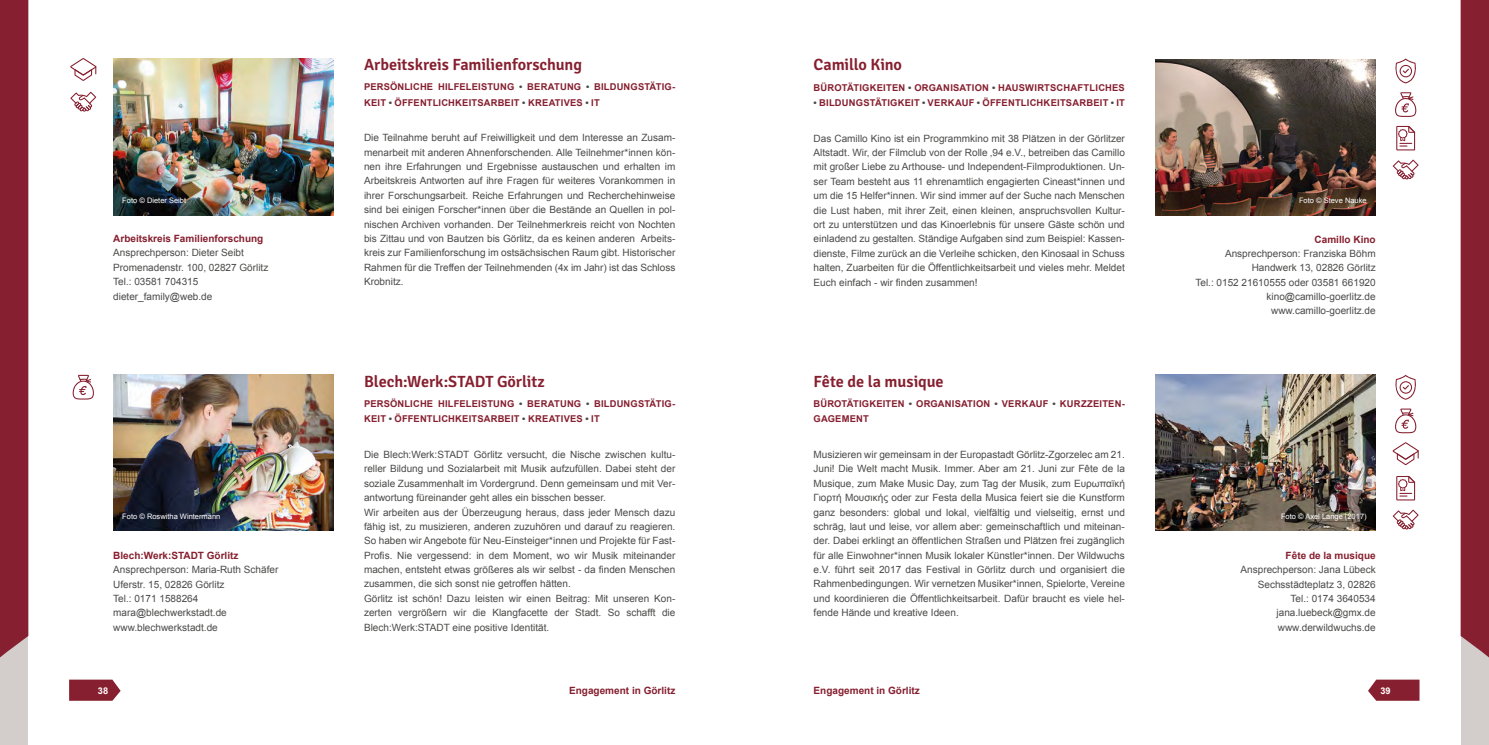
<style>
.page{position:relative;width:1489px;height:745px;background:#fff}
.page>*{position:absolute;margin:0;border:0;box-sizing:border-box;transform-origin:0 0}
.t1{font:600 16.25px "Signika";letter-spacing:-.005em;color:#861f2f}
.t2{font:10px/14.4px "Arial";color:#4a4a49;text-align:justify}
.t3{font:700 10px "Arial";color:#861f2f}
.t4{font:700 9.38px/15px "Arial";letter-spacing:.02em;color:#861f2f}
.t5{font:700 9.25px "Arial";color:#fff}
.t6{font:7.5px "Arial";color:#fff}
.s1{color:#4a4a49}
</style>
<div class="page">
<svg style="left:1368px;top:679px;width:51px;height:21px"></svg>
<div style="left:1460px;top:617px;width:28px;height:127px;background:#d3cecb"></div>
<svg style="left:1460px;top:0;width:28px;height:666px;background:#933846"></svg>
<svg style="left:69px;top:679px;width:52px;height:21px"></svg>
<div style="left:0;top:617px;width:28px;height:127px;background:#d3cecb"></div>
<div style="left:0;top:0;width:28px;height:658px;background:#861f2f"></div>
<img style="left:1155px;top:59px;width:220px;height:156px">
<svg style="left:1395px;top:58px;width:21px;height:25px"></svg>
<svg style="left:1395px;top:92px;width:21px;height:25px"></svg>
<svg style="left:1396px;top:126px;width:18px;height:24px"></svg>
<svg style="left:1392px;top:159px;width:26px;height:20px"></svg>
<img style="left:1155px;top:374px;width:220px;height:156px">
<svg style="left:1395px;top:374px;width:21px;height:25px"></svg>
<svg style="left:1395px;top:408px;width:21px;height:25px"></svg>
<svg style="left:1392px;top:442px;width:26px;height:23px"></svg>
<svg style="left:1396px;top:476px;width:18px;height:24px"></svg>
<svg style="left:1392px;top:509px;width:26px;height:20px"></svg>
<img style="left:113px;top:59px;width:220px;height:156px">
<svg style="left:70px;top:58px;width:26px;height:23px"></svg>
<svg style="left:70px;top:92px;width:26px;height:19px"></svg>
<img style="left:113px;top:374px;width:220px;height:156px">
<svg style="left:73px;top:374px;width:21px;height:25px"></svg>
<p class="t6" style="left:122px;top:195px;width:65px">Foto © Dieter Seibt</p>
<p class="t3" style="left:113px;top:232px;width:152px">Arbeitskreis Familienforschung</p>
<p class="t2" style="left:113px;top:246px;width:157px;text-align:left">Ansprechperson: Dieter Seibt<br>Promenadenstr. 100, 02827 Görlitz<br>Tel.: 03581 704315 dieter_family@web.de</p>
<h1 class="t1" style="left:364px;top:55px;width:219px">Arbeitskreis Familienforschung</h1>
<p class="t4" style="left:364px;top:80px;width:313px">PERSÖNLICHE HILFELEISTUNG <span class="s1">•</span> BERATUNG <span class="s1">•</span> BILDUNGSTÄTIG-<br>KEIT <span class="s1">•</span> ÖFFENTLICHKEITSARBEIT <span class="s1">•</span> KREATIVES <span class="s1">•</span> IT</p>
<p class="t2" style="left:364px;top:130px;width:313px">Die Teilnahme beruht auf Freiwilligkeit und dem Interesse an Zusam&shy;menarbeit mit anderen Ahnenforschenden. Alle Teilnehmer*innen kön&shy;nen ihre Erfahrungen und Ergebnisse austauschen und erhalten im Arbeitskreis Antworten auf ihre Fragen für weiteres Vorankommen in ihrer Forschungsarbeit. Reiche Erfahrungen und Recherchehinweise sind bei einigen Forscher*innen über die Bestände an Quellen in pol&shy;nischen Archiven vorhanden. Der Teilnehmerkreis reicht von Nochten bis Zittau und von Bautzen bis Görlitz, da es keinen anderen Arbeits&shy;kreis zur Familienforschung im ostsächsischen Raum gibt. Historischer Rahmen für die Treffen der Teilnehmenden (4x im Jahr) ist das Schloss Krobnitz.</p>
<h1 class="t1" style="left:813px;top:55px;width:90px">Camillo Kino</h1>
<p class="t4" style="left:813px;top:80px;width:313px">BÜROTÄTIGKEITEN <span class="s1">•</span> ORGANISATION <span class="s1">•</span> HAUSWIRTSCHAFTLICHES</p>
<p class="t4" style="left:813px;top:95px;width:313px"><span class="s1">•</span> BILDUNGSTÄTIGKEIT <span class="s1">•</span> VERKAUF <span class="s1">•</span> ÖFFENTLICHKEITSARBEIT <span class="s1">•</span> IT</p>
<p class="t2" style="left:813px;top:131px;width:313px">Das Camillo Kino ist ein Programmkino mit 38 Plätzen in der Görlitzer Altstadt. Wir, der Filmclub von der Rolle ‚94 e.V., betreiben das Camillo mit großer Liebe zu Arthouse- und Independent-Filmproduktionen. Un&shy;ser Team besteht aus 11 ehrenamtlich engagierten Cineast*innen und um die 15 Helfer*innen. Wir sind immer auf der Suche nach Menschen die Lust haben, mit ihrer Zeit, einen kleinen, anspruchsvollen Kultur&shy;ort zu unterstützen und das Kinoerlebnis für unsere Gäste schön und einladend zu gestalten. Ständige Aufgaben sind zum Beispiel: Kassen&shy;dienste, Filme zurück an die Verleihe schicken, den Kinosaal in Schuss halten, Zuarbeiten für die Öffentlichkeitsarbeit und vieles mehr. Meldet Euch einfach - wir finden zusammen!</p>
<p class="t6" style="left:1298px;top:195px;width:69px">Foto © Steve Nauke</p>
<p class="t3" style="left:1314px;top:232px;width:63px">Camillo Kino</p>
<p class="t2" style="left:1195px;top:246px;width:182px;text-align:right">Ansprechperson: Franziska Böhm<br>Handwerk 13, 02826 Görlitz<br>Tel.: 0152 21610555 oder 03581 661920 kino@camillo-goerlitz.de www.camillo-goerlitz.de</p>
<p class="t6" style="left:122px;top:511px;width:100px">Foto © Roswitha Wintermann</p>
<p class="t3" style="left:113px;top:548px;width:127px">Blech:Werk:STADT Görlitz</p>
<p class="t2" style="left:113px;top:562px;width:167px;text-align:left">Ansprechperson: Maria-Ruth Schäfer<br>Uferstr. 15, 02826 Görlitz<br>Tel.: 0171 1588264 mara@blechwerkstadt.de www.blechwerkstadt.de</p>
<h1 class="t1" style="left:364px;top:371px;width:182px">Blech:Werk:STADT Görlitz</h1>
<p class="t4" style="left:364px;top:396px;width:313px">PERSÖNLICHE HILFELEISTUNG <span class="s1">•</span> BERATUNG <span class="s1">•</span> BILDUNGSTÄTIG-<br>KEIT <span class="s1">•</span> ÖFFENTLICHKEITSARBEIT <span class="s1">•</span> KREATIVES <span class="s1">•</span> IT</p>
<p class="t2" style="left:364px;top:447px;width:313px;text-align:left">Die Blech:Werk:STADT Görlitz versucht, die Nische zwischen kultu&shy;reller Bildung und Sozialarbeit mit Musik aufzufüllen. Dabei steht der soziale Zusammenhalt im Vordergrund. Denn gemeinsam und mit Ver&shy;antwortung füreinander geht alles ein bisschen besser.<br>Wir arbeiten aus der Überzeugung heraus, dass jeder Mensch dazu fähig ist, zu musizieren, anderen zuzuhören und darauf zu reagieren.<br>So haben wir Angebote für Neu-Einsteiger*innen und Projekte für Fast-Profis. Nie vergessend: in dem Moment, wo wir Musik miteinander machen, entsteht etwas größeres als wir selbst - da finden Menschen zusammen, die sich sonst nie getroffen hätten.<br>Görlitz ist schön! Dazu leisten wir einen Beitrag: Mit unseren Kon&shy;zerten vergrößern wir die Klangfacette der Stadt. So schafft die Blech:Werk:STADT eine positive Identität.</p>
<h1 class="t1" style="left:813px;top:371px;width:132px">Fête de la musique</h1>
<p class="t4" style="left:813px;top:396px;width:313px">BÜROTÄTIGKEITEN <span class="s1">•</span> ORGANISATION <span class="s1">•</span> VERKAUF <span class="s1">•</span> KURZZEITEN-<br>GAGEMENT</p>
<p class="t2" style="left:813px;top:447px;width:313px">Musizieren wir gemeinsam in der Europastadt Görlitz-Zgorzelec am 21.<br>Juni! Die Welt macht Musik. Immer. Aber am 21. Juni zur Fête de la Musique, zum Make Music Day, zum Tag der Musik, zum Ευρωπαϊκή Γιορτή Μουσικής oder zur Festa della Musica feiert sie die Kunstform ganz besonders: global und lokal, vielfältig und vielseitig, ernst und schräg, laut und leise, vor allem aber: gemeinschaftlich und miteinan&shy;der. Dabei erklingt an öffentlichen Straßen und Plätzen frei zugänglich für alle Einwohner*innen Musik lokaler Künstler*innen. Der Wildwuchs e.V. führt seit 2017 das Festival in Görlitz durch und organisiert die Rahmenbedingungen. Wir vernetzen Musiker*innen, Spielorte, Vereine und koordinieren die Öffentlichkeitsarbeit. Dafür braucht es viele hel&shy;fende Hände und kreative Ideen.</p>
<p class="t6" style="left:1280px;top:511px;width:87px">Foto © Axel Lange (2017)</p>
<p class="t3" style="left:1285px;top:548px;width:92px">Fête de la musique</p>
<p class="t2" style="left:1240px;top:562px;width:137px;text-align:right">Ansprechperson: Jana Lübeck<br>Sechsstädteplatz 3, 02826<br>Tel.: 0174 3640534 jana.luebeck@gmx.de www.derwildwuchs.de</p>
<p class="t5" style="left:98px;top:683px;width:12px">38</p>
<p class="t3" style="left:569px;top:683px;width:108px">Engagement in Görlitz</p>
<p class="t3" style="left:813px;top:683px;width:108px">Engagement in Görlitz</p>
<p class="t5" style="left:1380px;top:683px;width:12px">39</p>
</div>
